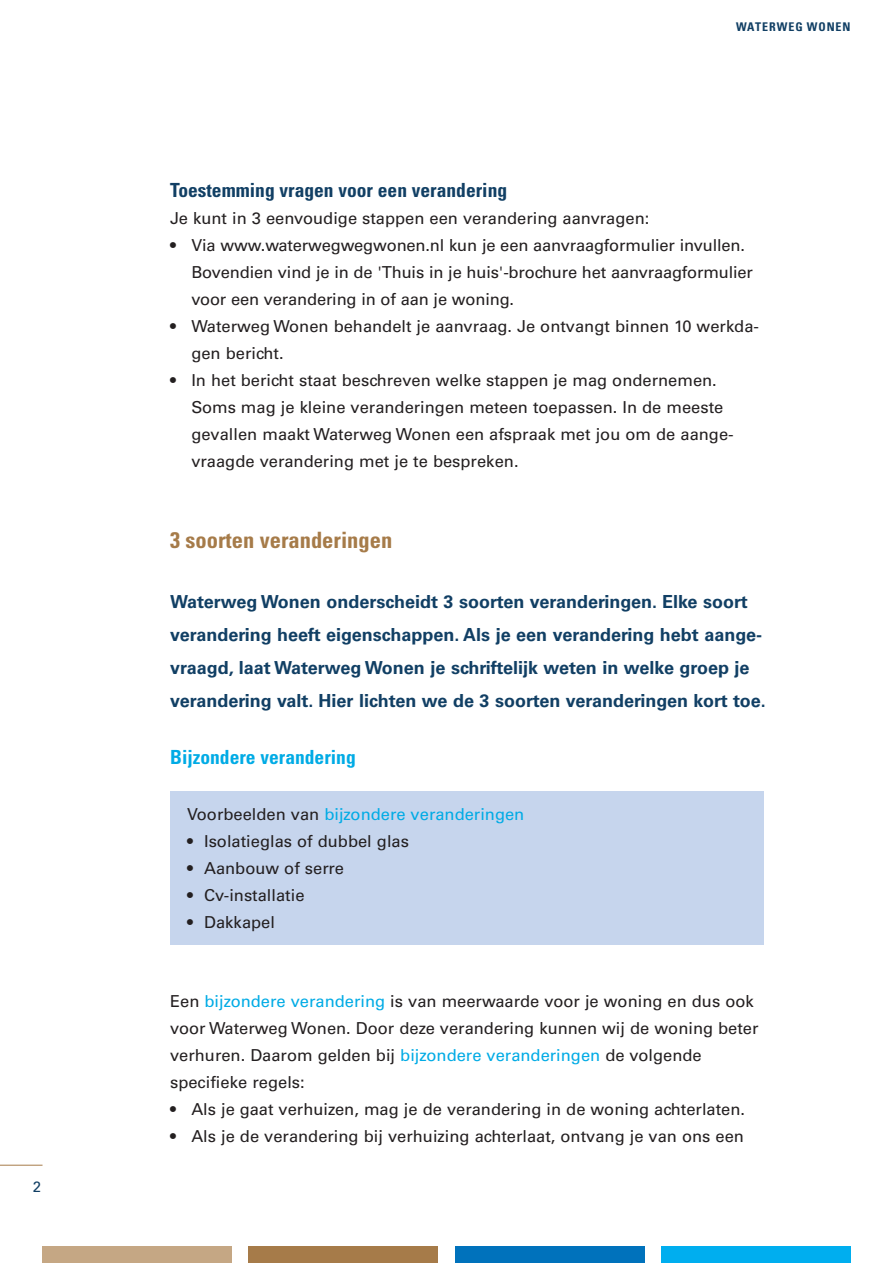
<style>
.page{position:relative;width:893px;height:1263px;background:#fff}
.page>*{position:absolute;margin:0;border:0;box-sizing:border-box;transform-origin:0 0}
._2__Kopje{font:700 condensed 22.5px "Univers LT Std";color:#a67b49}
._4__Kopje_klein{font:700 condensed 19.5px "Univers LT Std";color:#113f64}
._4__Kopje_klein-2{font:700 condensed 19.5px "Univers LT Std";color:#00abe5}
._3__Inleiding{font:700 18px/33px "Univers LT Std";color:#113f64}
._1__Platte_tekst{font:16.5px/27px "Univers LT Std";color:#231f20}
._1__Kader_tekst{font:16.5px "Univers LT Std";color:#00abe5}
.t1{font:15px "Univers LT Std";color:#113f64}
.t2{font:700 condensed 12px "Univers LT Std";letter-spacing:.075em;color:#113f64}
.s1{color:#231f20}
.s2{color:#00abe5}
</style>
<div class="page">
<hr style="left:0;top:1165px;width:43px;height:1px;background:#a67b49">
<div style="left:43px;top:1246px;width:189px;height:17px;background:#c5a784"></div>
<div style="left:249px;top:1246px;width:189px;height:17px;background:#a67b49"></div>
<div style="left:455px;top:1246px;width:189px;height:17px;background:#0072bc"></div>
<div style="left:661px;top:1246px;width:189px;height:17px;background:#00aeef"></div>
<div style="left:170px;top:791px;width:594px;height:154px;background:#c6d5ed"></div>
<p class="t1" style="left:33px;top:1178px;width:10px">2</p>
<p class="t2" style="left:736px;top:20px;width:116px">WATERWEG WONEN</p>
<p class="_4__Kopje_klein" style="left:170px;top:178px;width:339px">Toestemming vragen voor een verandering</p>
<p class="_1__Platte_tekst" style="left:170px;top:205px;width:481px">Je kunt in 3 eenvoudige stappen een verandering aanvragen:</p>
<p class="_1__Platte_tekst" style="left:191px;top:232px;width:563px;text-indent:-21px">• Via www.waterwegwegwonen.nl kun je een aanvraagformulier invullen.<br>Bovendien vind je in de 'Thuis in je huis'-brochure het aanvraagformulier voor een verandering in of aan je woning.</p>
<p class="_1__Platte_tekst" style="left:191px;top:313px;width:569px;text-indent:-21px">• Waterweg Wonen behandelt je aanvraag. Je ontvangt binnen 10 werkda&shy;gen bericht.</p>
<p class="_1__Platte_tekst" style="left:191px;top:367px;width:544px;text-indent:-21px">• In het bericht staat beschreven welke stappen je mag ondernemen.<br>Soms mag je kleine veranderingen meteen toepassen. In de meeste gevallen maakt Waterweg Wonen een afspraak met jou om de aange&shy;vraagde verandering met je te bespreken.</p>
<p class="_2__Kopje" style="left:170px;top:526px;width:224px">3 soorten veranderingen</p>
<p class="_3__Inleiding" style="left:170px;top:585px;width:597px">Waterweg Wonen onderscheidt 3 soorten veranderingen. Elke soort verandering heeft eigenschappen. Als je een verandering hebt aange&shy;vraagd, laat Waterweg Wonen je schriftelijk weten in welke groep je verandering valt. Hier lichten we de 3 soorten veranderingen kort toe.</p>
<p class="_4__Kopje_klein-2" style="left:170px;top:745px;width:187px">Bijzondere verandering</p>
<p class="_1__Kader_tekst" style="left:187px;top:804px;width:339px"><span class="s1">Voorbeelden van</span> bijzondere veranderingen</p>
<p class="_1__Platte_tekst" style="left:187px;top:828px;width:223px">• Isolatieglas of dubbel glas</p>
<p class="_1__Platte_tekst" style="left:187px;top:855px;width:158px">• Aanbouw of serre</p>
<p class="_1__Platte_tekst" style="left:187px;top:882px;width:119px">• Cv-installatie</p>
<p class="_1__Platte_tekst" style="left:187px;top:909px;width:89px">• Dakkapel</p>
<p class="_1__Platte_tekst" style="left:170px;top:988px;width:590px">Een <span class="s2">bijzondere verandering</span> is van meerwaarde voor je woning en dus ook voor Waterweg Wonen. Door deze verandering kunnen wij de woning beter verhuren. Daarom gelden bij <span class="s2">bijzondere veranderingen</span> de volgende specifieke regels:</p>
<p class="_1__Platte_tekst" style="left:170px;top:1096px;width:576px">• Als je gaat verhuizen, mag je de verandering in de woning achterlaten.</p>
<p class="_1__Platte_tekst" style="left:170px;top:1123px;width:575px">• Als je de verandering bij verhuizing achterlaat, ontvang je van ons een</p>
</div>
